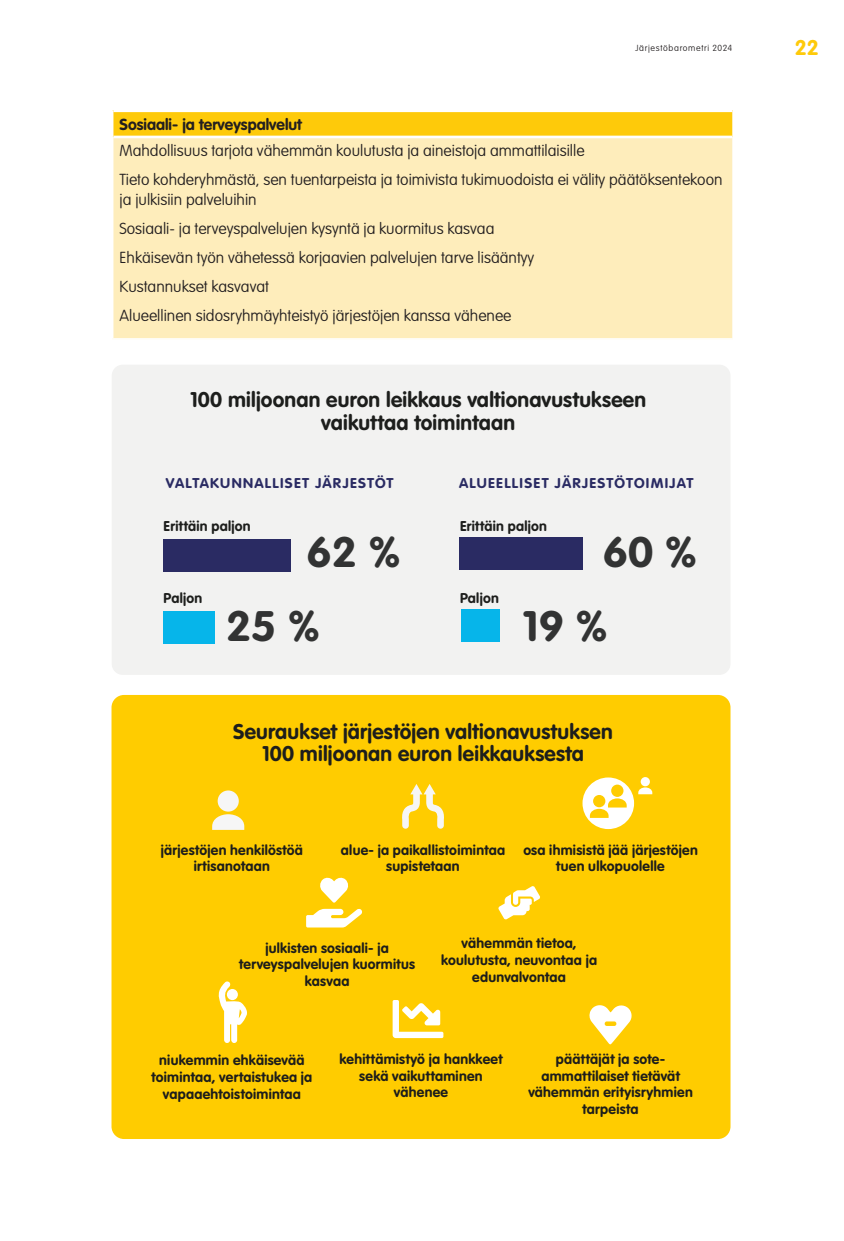
<style>
.page{position:relative;width:844px;height:1241px;background:#fff}
.page>*{position:absolute;margin:0;border:0;box-sizing:border-box;transform-origin:0 0}
.t1{font:700 42px "VAG Rounded Std";color:#323333;scale:1.05 1}
.t2{font:700 21px/22.8px "VAG Rounded Std";letter-spacing:.01em;color:#1d1e1c;text-align:center}
.t3{font:700 21px "VAG Rounded Std";color:#feca0a}
.Taulukko_leipis_bullet{font:100 15.75px/19.2px "VAG Rounded Std";color:#231f20}
.Taulukkoteksti_otsikko_bold_vasen{font:700 15.75px "VAG Rounded Std";color:#231f20}
.t4{font:700 14px/16.8px "VAG Rounded Std";letter-spacing:.02em;color:#1d1d1b;text-align:center}
.t5{font:700 14px "VAG Rounded Std";letter-spacing:.085em;color:#2a2b63;scale:1.05 1}
.t6{font:700 14px "VAG Rounded Std";letter-spacing:.02em;color:#1d1e1c}
.t7{font:100 8.75px "VAG Rounded Std";letter-spacing:.075em;color:#231f20}
</style>
<div class="page">
<div style="left:112px;top:111px;width:621px;height:26px;background:#feca0a"></div>
<div style="left:112px;top:137px;width:621px;height:202px;background:#feedbb"></div>
<hr style="left:113px;top:109px;width:619px;height:3px;background:#fff">
<hr style="left:113px;top:136px;width:619px;height:2px;background:#fff">
<svg style="left:112px;top:110px;width:1px;height:27px"></svg>
<svg style="left:732px;top:110px;width:1px;height:27px"></svg>
<hr style="left:112px;top:137px;width:1px;height:201px;background:#fff">
<hr style="left:732px;top:137px;width:1px;height:201px;background:#fff">
<hr style="left:112px;top:338px;width:621px;height:2px;background:#fff">
<div style="left:111px;top:694px;width:619px;height:444px;background:#fc0;border-radius:12px"></div>
<svg style="left:212px;top:814px;width:32px;height:15px"></svg>
<div style="left:217px;top:790px;width:22px;height:21px;background:#f6f6f6;border-radius:50%"></div>
<svg style="left:402px;top:784px;width:42px;height:44px"></svg>
<svg style="left:392px;top:1000px;width:51px;height:37px"></svg>
<svg style="left:306px;top:877px;width:56px;height:50px"></svg>
<div style="left:582px;top:777px;width:52px;height:52px;background:#fff;border-radius:50%"></div>
<div style="left:611px;top:784px;width:12px;height:12px;background:#fc0;border-radius:50%"></div>
<svg style="left:589px;top:798px;width:37px;height:19px"></svg>
<div style="left:593px;top:794px;width:12px;height:13px;background:#fc0;border-radius:50%"></div>
<svg style="left:638px;top:787px;width:14px;height:7px"></svg>
<div style="left:640px;top:777px;width:9px;height:9px;background:#fff;border-radius:50%"></div>
<svg style="left:589px;top:1005px;width:43px;height:39px"></svg>
<svg style="left:218px;top:981px;width:29px;height:62px"></svg>
<svg style="left:498px;top:886px;width:42px;height:33px"></svg>
<div style="left:112px;top:364px;width:618px;height:310px;background:#f2f2f1;border-radius:11px"></div>
<div style="left:164px;top:611px;width:50px;height:32px;background:#06b5ea"></div>
<div style="left:164px;top:539px;width:127px;height:32px;background:#2a2b63"></div>
<div style="left:460px;top:609px;width:39px;height:33px;background:#06b5ea"></div>
<div style="left:459px;top:537px;width:123px;height:33px;background:#2a2b63"></div>
<p class="t7" style="left:635px;top:43px;width:98px">Järjestöbarometri 2024</p>
<h2 class="t3" style="left:794px;top:36px;width:26px">22</h2>
<p class="Taulukkoteksti_otsikko_bold_vasen" style="left:119px;top:115px;width:184px">Sosiaali- ja terveyspalvelut</p>
<p class="Taulukko_leipis_bullet" style="left:119px;top:141px;width:466px">Mahdollisuus tarjota vähemmän koulutusta ja aineistoja ammattilaisille</p>
<p class="Taulukko_leipis_bullet" style="left:119px;top:171px;width:604px">Tieto kohderyhmästä, sen tuentarpeista ja toimivista tukimuodoista ei välity päätöksentekoon ja julkisiin palveluihin</p>
<p class="Taulukko_leipis_bullet" style="left:119px;top:219px;width:376px">Sosiaali- ja terveyspalvelujen kysyntä ja kuormitus kasvaa</p>
<p class="Taulukko_leipis_bullet" style="left:119px;top:248px;width:416px">Ehkäisevän työn vähetessä korjaavien palvelujen tarve lisääntyy</p>
<p class="Taulukko_leipis_bullet" style="left:119px;top:277px;width:151px">Kustannukset kasvavat</p>
<p class="Taulukko_leipis_bullet" style="left:119px;top:306px;width:393px">Alueellinen sidosryhmäyhteistyö järjestöjen kanssa vähenee</p>
<p class="t2" style="left:190px;top:389px;width:457px">100 miljoonan euron leikkaus valtionavustukseen vaikuttaa toimintaan</p>
<p class="t5" style="left:166px;top:475px;width:218px">VALTAKUNNALLISET JÄRJESTÖT</p>
<p class="t6" style="left:164px;top:518px;width:88px">Erittäin paljon</p>
<p class="t5" style="left:459px;top:475px;width:225px">ALUEELLISET JÄRJESTÖTOIMIJAT</p>
<p class="t6" style="left:460px;top:518px;width:88px">Erittäin paljon</p>
<p class="t1" style="left:306px;top:527px;width:91px">62 %</p>
<p class="t1" style="left:602px;top:527px;width:91px">60 %</p>
<p class="t6" style="left:164px;top:590px;width:40px">Paljon</p>
<p class="t6" style="left:460px;top:590px;width:40px">Paljon</p>
<p class="t1" style="left:226px;top:601px;width:91px">25 %</p>
<p class="t1" style="left:522px;top:601px;width:82px">19 %</p>
<p class="t2" style="left:233px;top:720px;width:381px">Seuraukset järjestöjen valtionavustuksen<br>100 miljoonan euron leikkauksesta</p>
<p class="t4" style="left:161px;top:841px;width:144px">järjestöjen henkilöstöä irtisanotaan</p>
<p class="t4" style="left:341px;top:841px;width:166px">alue- ja paikallistoimintaa supistetaan</p>
<p class="t4" style="left:523px;top:841px;width:176px">osa ihmisistä jää järjestöjen tuen ulkopuolelle</p>
<p class="t4" style="left:239px;top:939px;width:177px">julkisten sosiaali- ja terveyspalvelujen kuormitus kasvaa</p>
<p class="t4" style="left:441px;top:935px;width:157px">vähemmän tietoa, koulutusta, neuvontaa ja edunvalvontaa</p>
<p class="t4" style="left:151px;top:1051px;width:162px">niukemmin ehkäisevää toimintaa, vertaistukea ja vapaaehtoistoimintaa</p>
<p class="t4" style="left:339px;top:1050px;width:164px">kehittämistyö ja hankkeet sekä vaikuttaminen vähenee</p>
<p class="t4" style="left:528px;top:1050px;width:166px">päättäjät ja sote&shy;ammattilaiset tietävät vähemmän erityisryhmien tarpeista</p>
</div>
